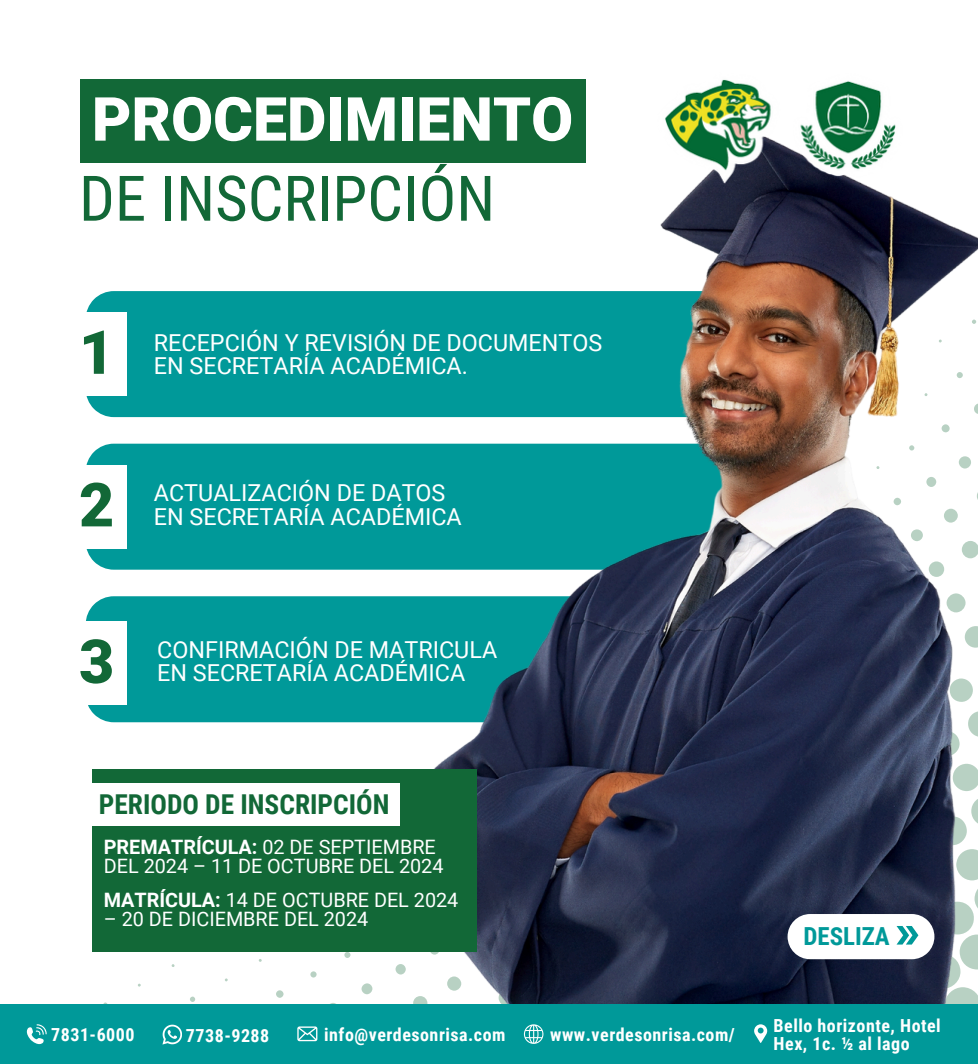
<style>
.page{position:relative;width:978px;height:1064px;background:#fff}
.page>*{position:absolute;margin:0;border:0;box-sizing:border-box;transform-origin:0 0}
.t1{font:62.85px "Roboto Condensed";color:#126837}
.t2{font:900 60.75px "Roboto";color:#fff}
.t3{font:900 60.75px "Roboto";color:#126837}
.t4{font:700 27.3px "Roboto Condensed";color:#126837}
.t5{font:700 24.9px "Roboto Condensed";color:#099}
.t6{font:23.4px/23.7px "Roboto";color:#fff}
.t7{font:19.8px/19.2px "Roboto";color:#fff}
.t8{font:700 18px/18px "Roboto Condensed";letter-spacing:.03em;color:#fff}
.s1{font-weight:700}
</style>
<div class="page">
<div style="left:327px;top:1002px;width:12px;height:11px;background:#fbfcfb;border-radius:50%"></div>
<svg style="left:276px;top:989px;width:7px;height:8px"></svg>
<svg style="left:310px;top:970px;width:7px;height:7px"></svg>
<svg style="left:344px;top:951px;width:5px;height:6px"></svg>
<svg style="left:190px;top:996px;width:5px;height:5px"></svg>
<div style="left:86px;top:596px;width:263px;height:126px;background:#099"></div>
<div style="left:86px;top:291px;width:263px;height:126px;background:#099"></div>
<div style="left:86px;top:443px;width:263px;height:126px;background:#099"></div>
<img style="left:349px;top:98px;width:629px;height:905px">
<div style="left:0;top:1003px;width:978px;height:60px;background:#099"></div>
<svg style="left:27px;top:1024px;width:20px;height:19px"></svg>
<svg style="left:162px;top:1024px;width:20px;height:20px"></svg>
<svg style="left:297px;top:1026px;width:20px;height:14px"></svg>
<svg style="left:524px;top:1024px;width:19px;height:19px"></svg>
<div style="left:92px;top:769px;width:384px;height:182px;background:#126837"></div>
<div style="left:89px;top:782px;width:310px;height:43px;background:#fff"></div>
<div style="left:80px;top:79px;width:505px;height:83px;background:#126837"></div>
<img style="left:657px;top:79px;width:245px;height:105px">
<div style="left:67px;top:312px;width:59px;height:83px;background:#fff"></div>
<div style="left:67px;top:465px;width:59px;height:83px;background:#fff"></div>
<div style="left:67px;top:621px;width:59px;height:83px;background:#fff"></div>
<svg style="left:754px;top:832px;width:224px;height:211px"></svg>
<h4 class="t2" style="left:92px;top:84px;width:483px">PROCEDIMIENTO</h4>
<p class="t1" style="left:79px;top:162px;width:417px">DE INSCRIPCIÓN</p>
<h4 class="t3" style="left:79px;top:317px;width:37px">1</h4>
<p class="t6" style="left:154px;top:331px;width:450px">RECEPCIÓN Y REVISIÓN DE DOCUMENTOS<br>EN SECRETARÍA ACADÉMICA.</p>
<h3 class="t3" style="left:79px;top:470px;width:37px">2</h3>
<h5 class="t6" style="left:154px;top:481px;width:309px">ACTUALIZACIÓN DE DATOS<br>EN SECRETARÍA ACADÉMICA</h5>
<h5 class="t3" style="left:79px;top:626px;width:37px">3</h5>
<p class="t6" style="left:157px;top:637px;width:341px">CONFIRMACIÓN DE MATRICULA<br>EN SECRETARÍA ACADÉMICA</p>
<p class="t4" style="left:99px;top:788px;width:292px">PERIODO DE INSCRIPCIÓN</p>
<h2 class="t7" style="left:104px;top:837px;width:341px"><span class="s1">PREMATRÍCULA:</span> 02 DE SEPTIEMBRE<br>DEL 2024 – 11 DE OCTUBRE DEL 2024</h2>
<h4 class="t7" style="left:104px;top:890px;width:356px"><span class="s1">MATRÍCULA:</span> 14 DE OCTUBRE DEL 2024</h4>
<h4 class="t7" style="left:104px;top:909px;width:266px">– 20 DE DICIEMBRE DEL 2024</h4>
<p class="t5" style="left:803px;top:921px;width:88px">DESLIZA</p>
<p class="t8" style="left:51px;top:1025px;width:85px">7831-6000</p>
<h1 class="t8" style="left:186px;top:1026px;width:85px">7738-9288</h1>
<p class="t8" style="left:324px;top:1025px;width:183px">info@verdesonrisa.com</p>
<h3 class="t8" style="left:550px;top:1025px;width:186px">www.verdesonrisa.com/</h3>
<p class="t8" style="left:773px;top:1016px;width:169px">Bello horizonte, Hotel<br>Hex, 1c. ½ al lago</p>
</div>
